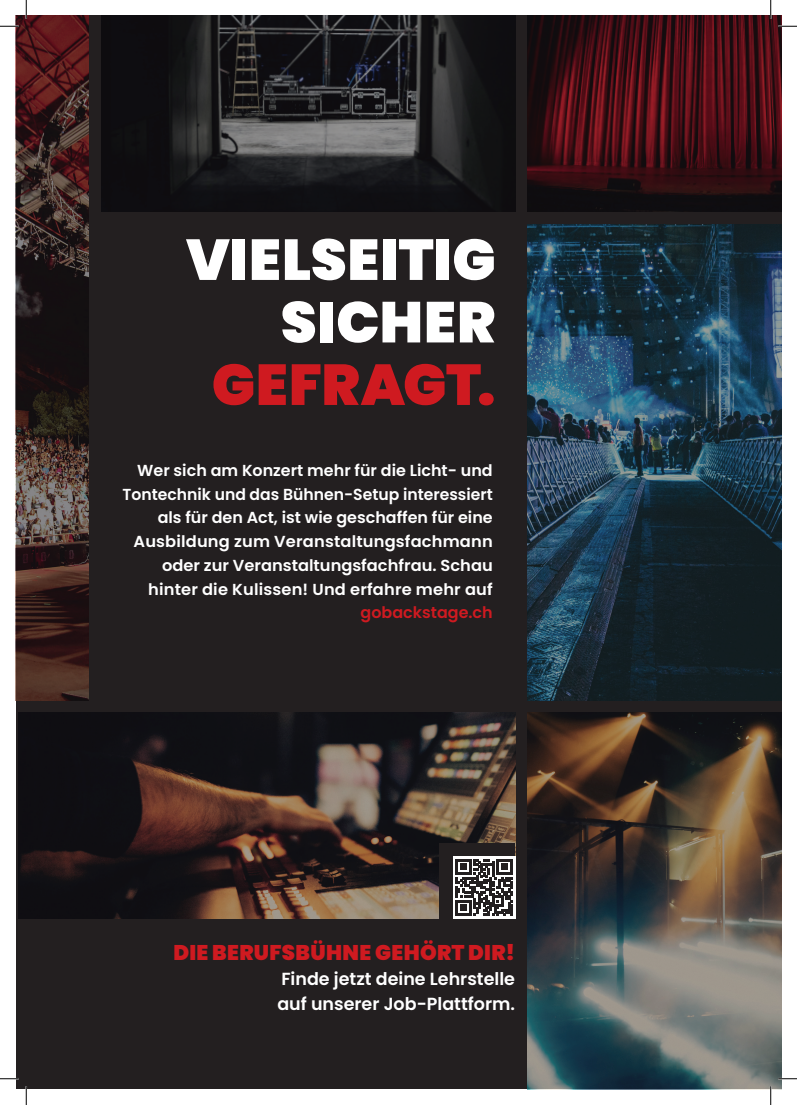
<style>
.page{position:relative;width:797px;height:1105px;background:#fff}
.page>*{position:absolute;margin:0;border:0;box-sizing:border-box;transform-origin:0 0}
.t1{font:900 57.5px "Poppins";letter-spacing:.01em;color:#fff}
.t2{font:900 57.5px "Poppins";letter-spacing:.005em;color:#cf1a20}
.t3{font:900 21.25px "Poppins";letter-spacing:.02em;color:#cf1a20}
.t4{font:600 17.5px/25px "Poppins";color:#fff}
.t5{font:600 16px/23.8px "Poppins";color:#fff;text-align:right}
.s1{color:#cf1a20}
</style>
<div class="page">
<div style="left:16px;top:16px;width:765px;height:1073px;background:#231f20"></div>
<img style="left:527px;top:224px;width:254px;height:476px">
<img style="left:101px;top:16px;width:414px;height:196px">
<img style="left:527px;top:16px;width:254px;height:196px">
<img style="left:19px;top:713px;width:496px;height:205px">
<img style="left:527px;top:713px;width:254px;height:376px">
<div style="left:440px;top:843px;width:75px;height:75px;background:#231f20"></div>
<img style="left:16px;top:16px;width:73px;height:684px">
<div style="left:453px;top:856px;width:62px;height:62px;background:#fff"></div>
<svg style="left:455px;top:859px;width:57px;height:57px"></svg>
<svg style="left:0;top:25px;width:19px;height:2px"></svg>
<svg style="left:778px;top:25px;width:19px;height:2px"></svg>
<svg style="left:0;top:1078px;width:19px;height:1px"></svg>
<svg style="left:778px;top:1078px;width:19px;height:1px"></svg>
<svg style="left:25px;top:0;width:2px;height:19px"></svg>
<svg style="left:25px;top:1086px;width:2px;height:19px"></svg>
<svg style="left:770px;top:0;width:1px;height:19px"></svg>
<svg style="left:770px;top:1086px;width:1px;height:19px"></svg>
<p class="t1" style="left:186px;top:226px;width:311px">VIELSEITIG</p>
<p class="t1" style="left:281px;top:289px;width:216px">SICHER</p>
<p class="t2" style="left:212px;top:351px;width:285px">GEFRAGT.</p>
<p class="t5" style="left:122px;top:458px;width:372px">Wer sich am Konzert mehr für die Licht- und Tontechnik und das Bühnen-Setup interessiert als für den Act, ist wie geschaffen für eine Ausbildung zum Veranstaltungsfachmann oder zur Veranstaltungsfachfrau. Schau hinter die Kulissen! Und erfahre mehr auf <span class="s1">gobackstage.ch</span></p>
<p class="t3" style="left:173px;top:940px;width:343px">DIE BERUFSBÜHNE GEHÖRT DIR!</p>
<p class="t4" style="left:277px;top:966px;width:239px">Finde jetzt deine Lehrstelle auf unserer Job-Plattform.</p>
</div>
